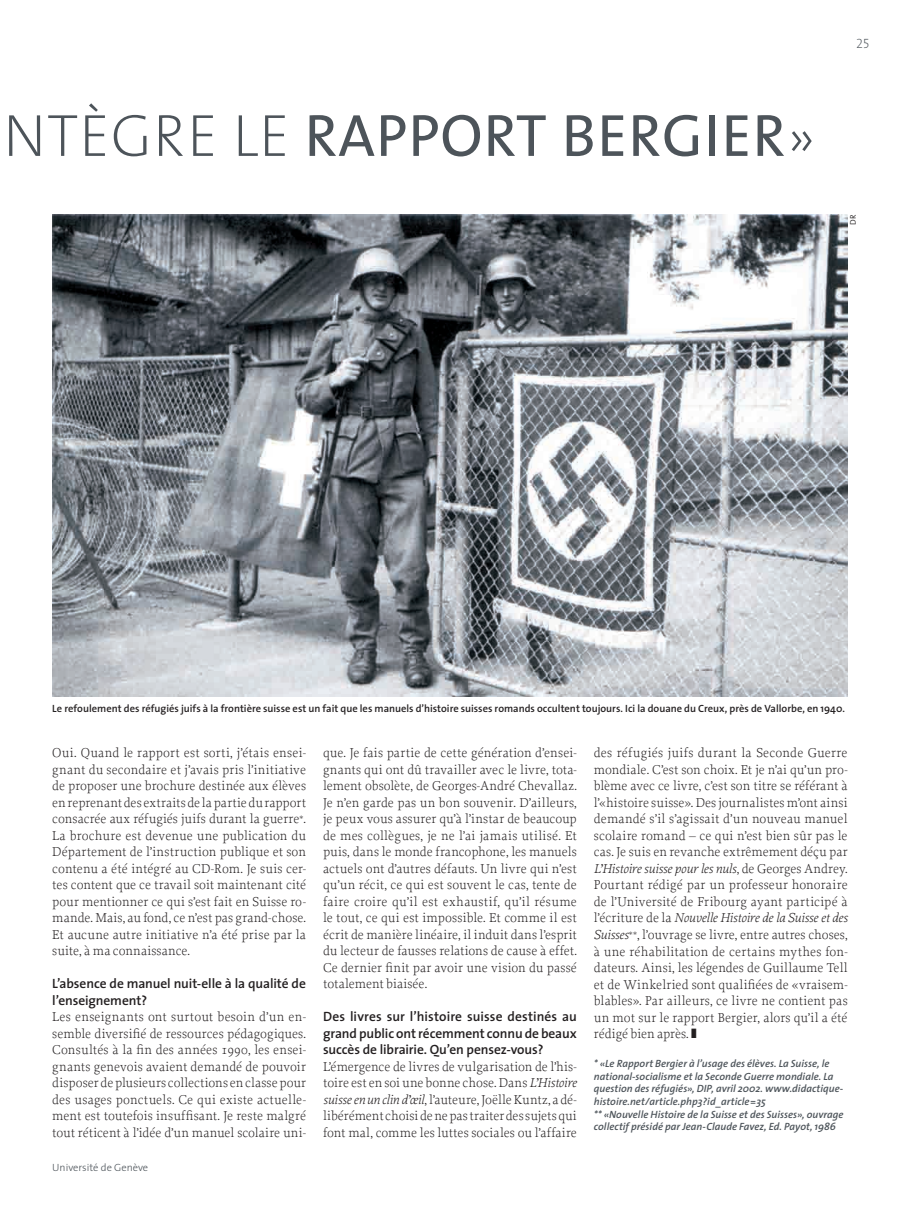
<style>
.page{position:relative;width:900px;height:1206px;background:#fff}
.page>*{position:absolute;margin:0;border:0;box-sizing:border-box;transform-origin:0 0}
.t1{font:60px "The Sans";color:#4d545a}
.t2{font:300 13.5px/16.5px "Proforma";letter-spacing:.005em;color:#231f20;text-align:justify}
.t3{font:600 13.5px/16.5px "The Sans";letter-spacing:-.01em;color:#231f20}
.t4{font:13.5px "The Sans Extra Light Caps";color:#4d545a}
.t5{font:italic 600 10.5px/12.6px "The Sans";color:#4d545a}
.t6{font:600 10.5px "The Sans";color:#231f20}
.t7{font:300 10.5px "The Sans";color:#4d545a}
.t8{font:300 8.25px "The Sans";color:#231f20}
.s1{font-weight:200}
.s2{font-style:italic}
</style>
<div class="page">
<img style="left:52px;top:215px;width:795px;height:481px">
<h1 class="t1" style="left:3px;top:86px;width:814px"><span class="s1">NTÈGRE LE</span> RAPPORT BERGI ER<span class="s1">»</span></h1>
<p class="t4" style="left:856px;top:33px;width:15px">25</p>
<p class="t8" style="left:846px;top:225px;width:11px;rotate:-90deg">DR</p>
<p class="t6" style="left:52px;top:699px;width:794px">Le refoulement des réfugiés juifs à la frontière suisse est un fait que les manuels d’histoire suisses romands occultent toujours. Ici la douane du Creux, près de Vallorbe, en 1940.</p>
<p class="t2" style="left:52px;top:745px;width:255px">Oui. Quand le rapport est sorti, j’étais ensei&shy;gnant du secondaire et j’avais pris l’initiative de proposer une brochure destinée aux élèves en reprenant des extraits de la partie du rapport consacrée aux réfugiés juifs durant la guerre<sup>*</sup>.<br>La brochure est devenue une publication du Département de l’instruction publique et son contenu a été intégré au CD-Rom. Je suis cer&shy;tes content que ce travail soit maintenant cité pour mentionner ce qui s’est fait en Suisse ro&shy;mande. Mais, au fond, ce n’est pas grand-chose.<br>Et aucune autre initiative n’a été prise par la suite, à ma connaissance.</p>
<p class="t3" style="left:52px;top:975px;width:255px">L’absence de manuel nuit-elle à la qualité de l’enseignement?</p>
<p class="t2" style="left:52px;top:1009px;width:255px">Les enseignants ont surtout besoin d’un en&shy;semble diversifié de ressources pédagogiques.<br>Consultés à la fin des années 1990, les ensei&shy;gnants genevois avaient demandé de pouvoir disposer de plusieurs collections en classe pour des usages ponctuels. Ce qui existe actuelle&shy;ment est toutefois insuffisant. Je reste malgré tout réticent à l’idée d’un manuel scolaire uni-</p>
<p class="t7" style="left:52px;top:1158px;width:97px">Université de Genève</p>
<p class="t2" style="left:323px;top:744px;width:255px">que. Je fais partie de cette génération d’ensei&shy;gnants qui ont dû travailler avec le livre, tota&shy;lement obsolète, de Georges-André Chevallaz.<br>Je n’en garde pas un bon souvenir. D’ailleurs, je peux vous assurer qu’à l’instar de beaucoup de mes collègues, je ne l’ai jamais utilisé. Et puis, dans le monde francophone, les manuels actuels ont d’autres défauts. Un livre qui n’est qu’un récit, ce qui est souvent le cas, tente de faire croire qu’il est exhaustif, qu’il résume le tout, ce qui est impossible. Et comme il est écrit de manière linéaire, il induit dans l’esprit du lecteur de fausses relations de cause à effet.<br>Ce dernier finit par avoir une vision du passé totalement biaisée.</p>
<p class="t3" style="left:323px;top:1008px;width:255px;text-align:justify">Des livres sur l’histoire suisse destinés au grand public ont récemment connu de beaux succès de librairie. Qu’en pensez-vous?</p>
<p class="t2" style="left:323px;top:1058px;width:255px">L’émergence de livres de vulgarisation de l’his&shy;toire est en soi une bonne chose. Dans <span class="s2">L’Histoire suisse en un clin d’œil</span>, l’auteure, Joëlle Kuntz, a dé&shy;libérément choisi de ne pas traiter des sujets qui font mal, comme les luttes sociales ou l’affaire</p>
<p class="t2" style="left:594px;top:744px;width:255px">des réfugiés juifs durant la Seconde Guerre mondiale. C’est son choix. Et je n’ai qu’un pro&shy;blème avec ce livre, c’est son titre se référant à l’«histoire suisse». Des journalistes m’ont ainsi demandé s’il s’agissait d’un nouveau manuel scolaire romand – ce qui n’est bien sûr pas le cas. Je suis en revanche extrêmement déçu par <span class="s2">L’Histoire suisse pour les nuls</span>, de Georges Andrey.<br>Pourtant rédigé par un professeur honoraire de l’Université de Fribourg ayant participé à l’écriture de la <span class="s2">Nouvelle Histoire de la Suisse et des Suisses</span><sup>**</sup>, l’ouvrage se livre, entre autres choses, à une réhabilitation de certains mythes fon&shy;dateurs. Ainsi, les légendes de Guillaume Tell et de Winkelried sont qualifiées de «vraisem&shy;blables». Par ailleurs, ce livre ne contient pas un mot sur le rapport Bergier, alors qu’il a été rédigé bien après. ❚</p>
<p class="t5" style="left:594px;top:1057px;width:251px">* «Le Rapport Bergier à l’usage des élèves. La Suisse, le national-socialisme et la Seconde Guerre mondiale. La question des réfugiés», DIP, avril 2002. www.didactique&shy;histoire.net/article.php3?id_article=35<br>** «Nouvelle Histoire de la Suisse et des Suisses», ouvrage collectif présidé par Jean-Claude Favez, Ed. Payot, 1986</p>
</div>
